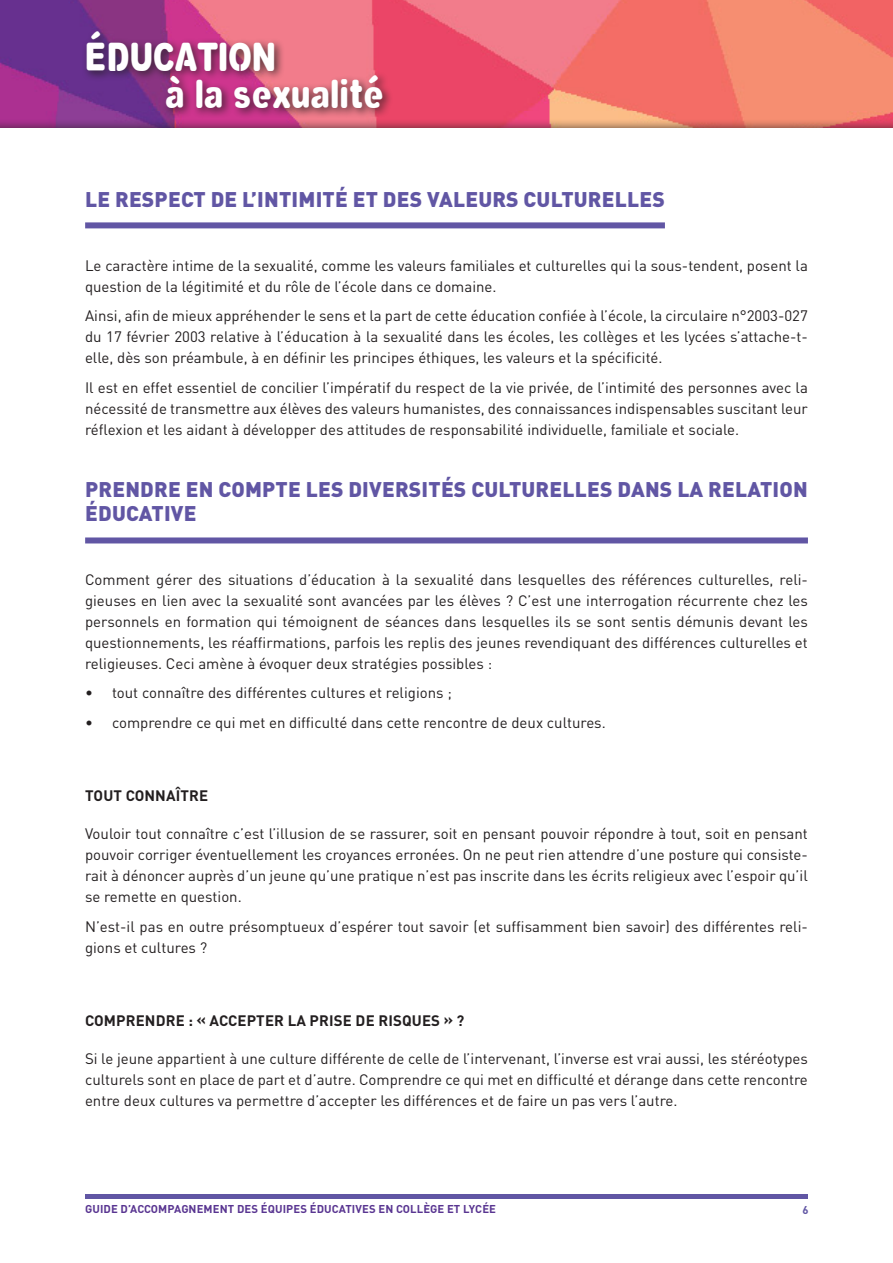
<style>
.page{position:relative;width:893px;height:1263px;background:#fff}
.page>*{position:absolute;margin:0;border:0;box-sizing:border-box;transform-origin:0 0}
.t1{font:700 39.3px/37.5px "Vinyl Cuts";color:#fff}
.T2{font:900 21px/24px "DIN Pro";letter-spacing:.01em;color:#6156a4}
.t2{font:15px/21px "DIN Pro";color:#231f20;text-align:justify}
.T4{font:700 15px "DIN Pro";letter-spacing:.01em;color:#231f20}
.t3{font:700 11.25px "DIN Pro";letter-spacing:.01em;color:#593591}
.t4{font:700 11.25px "DIN Pro";color:#6156a4}
</style>
<div class="page">
<hr style="left:85px;top:1194px;width:723px;height:4px;background:#6156a4">
<div style="left:0;top:0;width:893px;height:128px;background:#231f20;opacity:.75"></div>
<div style="left:82px;top:26px;width:311px;height:93px;background:#231f20;opacity:.75"></div>
<div style="left:85px;top:222px;width:580px;height:6px;background:#6156a4"></div>
<div style="left:85px;top:537px;width:723px;height:6px;background:#6156a4"></div>
<h1 class="t1" style="left:165px;top:36px;width:221px;text-indent:-80px">ÉDUCATION<br>à la sexualité</h1>
<p class="T2" style="left:85px;top:187px;width:581px">LE RESPECT DE L’INTIMITÉ ET DES VALEURS CULTURELLES</p>
<p class="t2" style="left:85px;top:255px;width:724px">Le caractère intime de la sexualité, comme les valeurs familiales et culturelles qui la sous-tendent, posent la question de la légitimité et du rôle de l’école dans ce domaine.</p>
<p class="t2" style="left:85px;top:305px;width:724px">Ainsi, afin de mieux appréhender le sens et la part de cette éducation confiée à l’école, la circulaire n°2003-027 du 17 février 2003 relative à l’éducation à la sexualité dans les écoles, les collèges et les lycées s’attache-t&shy;elle, dès son préambule, à en définir les principes éthiques, les valeurs et la spécificité.</p>
<p class="t2" style="left:85px;top:377px;width:724px">Il est en effet essentiel de concilier l’impératif du respect de la vie privée, de l’intimité des personnes avec la nécessité de transmettre aux élèves des valeurs humanistes, des connaissances indispensables suscitant leur réflexion et les aidant à développer des attitudes de responsabilité individuelle, familiale et sociale.</p>
<p class="T2" style="left:85px;top:476px;width:724px">PRENDRE EN COMPTE LES DIVERSITÉS CULTURELLES DANS LA RELATION<br>ÉDUCATIVE</p>
<p class="t2" style="left:85px;top:568px;width:724px">Comment gérer des situations d’éducation à la sexualité dans lesquelles des références culturelles, reli&shy;gieuses en lien avec la sexualité sont avancées par les élèves ? C’est une interrogation récurrente chez les personnels en formation qui témoignent de séances dans lesquelles ils se sont sentis démunis devant les questionnements, les réaffirmations, parfois les replis des jeunes revendiquant des différences culturelles et religieuses. Ceci amène à évoquer deux stratégies possibles :</p>
<p class="t2" style="left:85px;top:682px;width:368px">• tout connaître des différentes cultures et religions ;</p>
<p class="t2" style="left:85px;top:711px;width:522px">• comprendre ce qui met en difficulté dans cette rencontre de deux cultures.</p>
<p class="T4" style="left:85px;top:786px;width:125px">TOUT CONNAÎTRE</p>
<p class="t2" style="left:85px;top:823px;width:724px">Vouloir tout connaître c’est l’illusion de se rassurer, soit en pensant pouvoir répondre à tout, soit en pensant pouvoir corriger éventuellement les croyances erronées. On ne peut rien attendre d’une posture qui consiste&shy;rait à dénoncer auprès d’un jeune qu’une pratique n’est pas inscrite dans les écrits religieux avec l’espoir qu’il se remette en question.</p>
<p class="t2" style="left:85px;top:915px;width:724px">N’est-il pas en outre présomptueux d’espérer tout savoir (et suffisamment bien savoir) des différentes reli&shy;gions et cultures ?</p>
<p class="T4" style="left:85px;top:1011px;width:381px">COMPRENDRE : « ACCEPTER LA PRISE DE RISQUES » ?</p>
<p class="t2" style="left:85px;top:1048px;width:724px">Si le jeune appartient à une culture différente de celle de l’intervenant, l’inverse est vrai aussi, les stéréotypes culturels sont en place de part et d’autre. Comprendre ce qui met en difficulté et dérange dans cette rencontre entre deux cultures va permettre d’accepter les différences et de faire un pas vers l’autre.</p>
<p class="t3" style="left:85px;top:1201px;width:412px">GUIDE D’ACCOMPAGNEMENT DES ÉQUIPES ÉDUCATIVES EN COLLÈGE ET LYCÉE</p>
<p class="t4" style="left:802px;top:1202px;width:8px">6</p>
</div>
